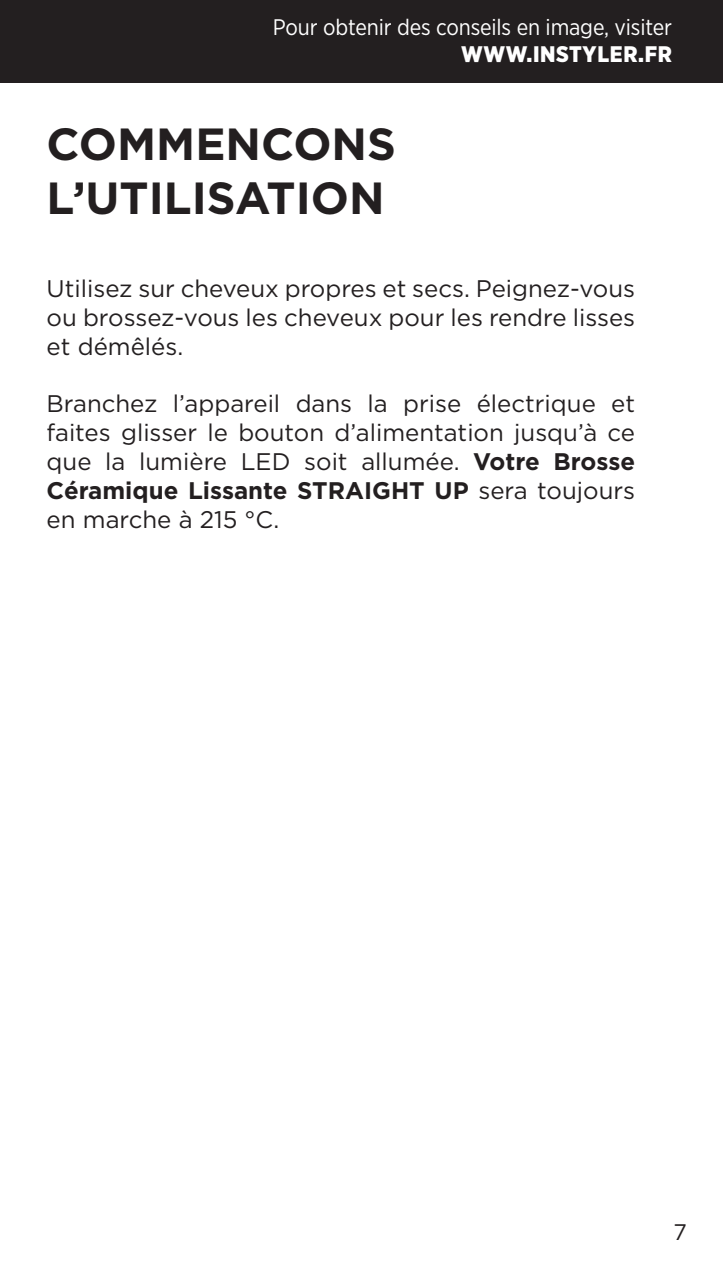
<style>
.page{position:relative;width:723px;height:1276px;background:#fff}
.page>*{position:absolute;margin:0;border:0;box-sizing:border-box;transform-origin:0 0}
.t1{font:700 45px/54px "Gotham";color:#231f20}
.t2{font:24px/28.8px "Gotham";color:#231f20;text-align:justify}
.t3{font:22.5px "Gotham Narrow";letter-spacing:-.01em;color:#fff}
.t4{font:900 22.5px "Gotham Narrow";letter-spacing:.03em;color:#fff}
.t5{font:22.5px "Gotham";color:#231f20}
.s1{font-weight:700}
</style>
<div class="page">
<div style="left:0;top:0;width:723px;height:83px;background:#231f20"></div>
<p class="t3" style="left:273px;top:13px;width:401px">Pour obtenir des conseils en image, visiter</p>
<p class="t4" style="left:461px;top:40px;width:212px">WWW.INSTYLER.FR</p>
<h1 class="t1" style="left:47px;top:117px;width:351px">COMMENCONS<br>L’UTILISATION</h1>
<p class="t2" style="left:47px;top:274px;width:590px">Utilisez sur cheveux propres et secs. Peignez-vous ou brossez-vous les cheveux pour les rendre lisses et démêlés.</p>
<p class="t2" style="left:47px;top:389px;width:590px">Branchez l’appareil dans la prise électrique et faites glisser le bouton d’alimentation jusqu’à ce que la lumière LED soit allumée. <span class="s1">Votre Brosse Céramique Lissante STRAIGHT UP</span> sera toujours en marche à 215 °C.</p>
<p class="t5" style="left:673px;top:1217px;width:15px">7</p>
</div>
